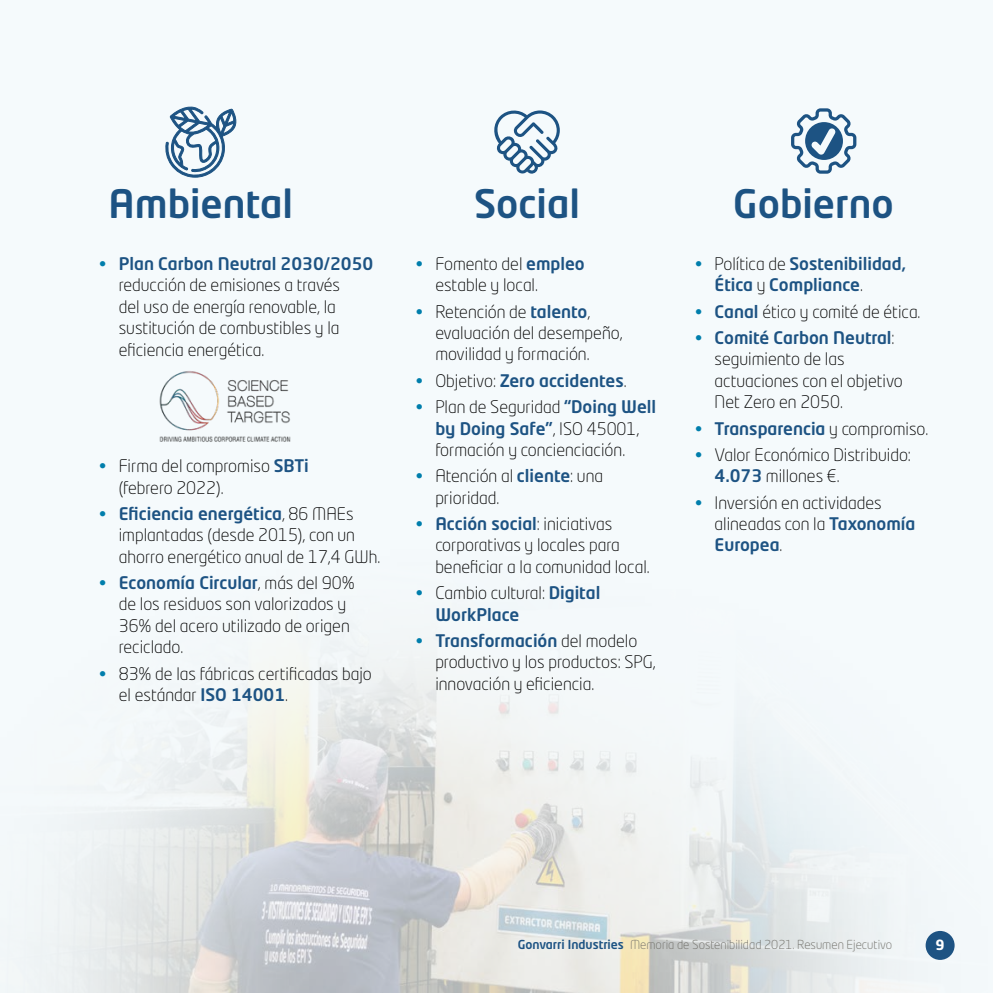
<style>
.page{position:relative;width:993px;height:993px;background:#fff}
.page>*{position:absolute;margin:0;border:0;box-sizing:border-box;transform-origin:0 0}
.t1{font:500 38.85px "Neo Tech Std";color:#1d5383}
.t2{font:300 17.15px/21.3px "Neo Tech Std";color:#000}
.t3{font:500 17.15px/21.3px "Neo Tech Std";color:#1d5383}
.t4{font:700 14px "Neo Tech Std";color:#fff}
.t5{font:300 12.25px "Neo Tech Std";color:#6f6e68}
.s1{color:#007eac}
.s2{font-weight:500;color:#1d5383}
.s3{font-weight:300;color:#007eac}
.s4{font-weight:300;color:#000}
</style>
<div class="page">
<div style="left:0;top:0;width:992px;height:992px;background:#f5fafc"></div>
<img style="left:58px;top:653px;width:897px;height:339px">
<div style="left:925px;top:930px;width:29px;height:29px;background:#1d5383;border-radius:50%"></div>
<img style="left:159px;top:371px;width:132px;height:71px">
<svg style="left:165px;top:106px;width:72px;height:72px"></svg>
<svg style="left:791px;top:108px;width:65px;height:66px"></svg>
<svg style="left:494px;top:110px;width:65px;height:64px"></svg>
<h1 class="t1" style="left:108px;top:179px;width:186px">Ambiental</h1>
<h1 class="t1" style="left:474px;top:179px;width:107px">Social</h1>
<h1 class="t1" style="left:732px;top:179px;width:162px">Gobierno</h1>
<p class="t2" style="left:119px;top:253px;width:256px;text-indent:-19px"><span class="s1">•</span> <span class="s2">Plan Carbon Neutral 2030/2050 </span>reducción de emisiones a través<br>del uso de energía renovable, la sustitución de combustibles y la eficiencia energética.</p>
<p class="t2" style="left:119px;top:455px;width:192px;text-indent:-19px"><span class="s1">•</span> Firma del compromiso <span class="s2">SBTi </span>(febrero 2022).</p>
<p class="t2" style="left:119px;top:502px;width:263px;text-indent:-19px"><span class="s1">•</span> <span class="s2">Eficiencia energética</span>, 86 MAEs implantadas (desde 2015), con un ahorro energético anual de 17,4 GWh.</p>
<p class="t2" style="left:119px;top:571px;width:237px;text-indent:-19px"><span class="s1">•</span> <span class="s2">Economía Circular</span>, más del 90% de los residuos son valorizados y<br>36% del acero utilizado de origen reciclado.</p>
<p class="t2" style="left:119px;top:662px;width:254px;text-indent:-19px"><span class="s1">•</span> 83% de las fábricas certificadas bajo el estándar <span class="s2">ISO 14001</span>.</p>
<p class="t2" style="left:435px;top:252px;width:151px;text-indent:-19px"><span class="s1">•</span> Fomento del <span class="s2">empleo </span>estable y local.</p>
<p class="t2" style="left:435px;top:300px;width:189px;text-indent:-19px"><span class="s1">•</span> Retención de <span class="s2">talento</span>, evaluación del desempeño, movilidad y formación.</p>
<p class="t3" style="left:416px;top:369px;width:212px"><span class="s3">•</span> <span class="s4">Objetivo:</span> Zero accidentes<span class="s4">.</span></p>
<p class="t2" style="left:435px;top:396px;width:222px;text-indent:-19px"><span class="s1">•</span> Plan de Seguridad <span class="s2">“Doing Well by Doing Safe”</span>, ISO 45001, formación y concienciación.</p>
<p class="t2" style="left:435px;top:465px;width:169px;text-indent:-19px"><span class="s1">•</span> Atención al <span class="s2">cliente</span>: una prioridad.</p>
<p class="t2" style="left:435px;top:513px;width:216px;text-indent:-19px"><span class="s1">•</span> <span class="s2">Acción social</span>: iniciativas corporativas y locales para beneficiar a la comunidad local.</p>
<p class="t3" style="left:435px;top:581px;width:166px;text-indent:-19px"><span class="s3">•</span> <span class="s4">Cambio cultural:</span> Digital<br>WorkPlace</p>
<p class="t2" style="left:435px;top:629px;width:222px;text-indent:-19px"><span class="s1">•</span> <span class="s2">Transformación</span> del modelo productivo y los productos: SPG, innovación y eficiencia.</p>
<p class="t3" style="left:714px;top:252px;width:193px;text-indent:-19px"><span class="s3">•</span> <span class="s4">Política de</span> Sostenibilidad,<br>Ética <span class="s4">y</span> Compliance<span class="s4">.</span></p>
<p class="t2" style="left:694px;top:300px;width:227px"><span class="s1">•</span> <span class="s2">Canal</span> ético y comité de ética.</p>
<p class="t2" style="left:714px;top:327px;width:190px;text-indent:-19px"><span class="s1">•</span> <span class="s2">Comité Carbon Neutral</span>: seguimiento de las actuaciones con el objetivo<br>Net Zero en 2050.</p>
<p class="t3" style="left:694px;top:417px;width:235px"><span class="s3">•</span> Transparencia <span class="s4">y compromiso.</span></p>
<p class="t2" style="left:714px;top:443px;width:198px;text-indent:-19px"><span class="s1">•</span> Valor Económico Distribuido:<br><span class="s2">4.073</span> millones €.</p>
<p class="t2" style="left:714px;top:491px;width:202px;text-indent:-19px"><span class="s1">•</span> Inversión en actividades alineadas con la <span class="s2">Taxonomía<br>Europea</span>.</p>
<p class="t5" style="left:517px;top:936px;width:376px"><span class="s2">Gonvarri Industries</span> Memoria de Sostenibilidad 2021. Resumen Ejecutivo</p>
<p class="t4" style="left:935px;top:935px;width:11px">9</p>
</div>
